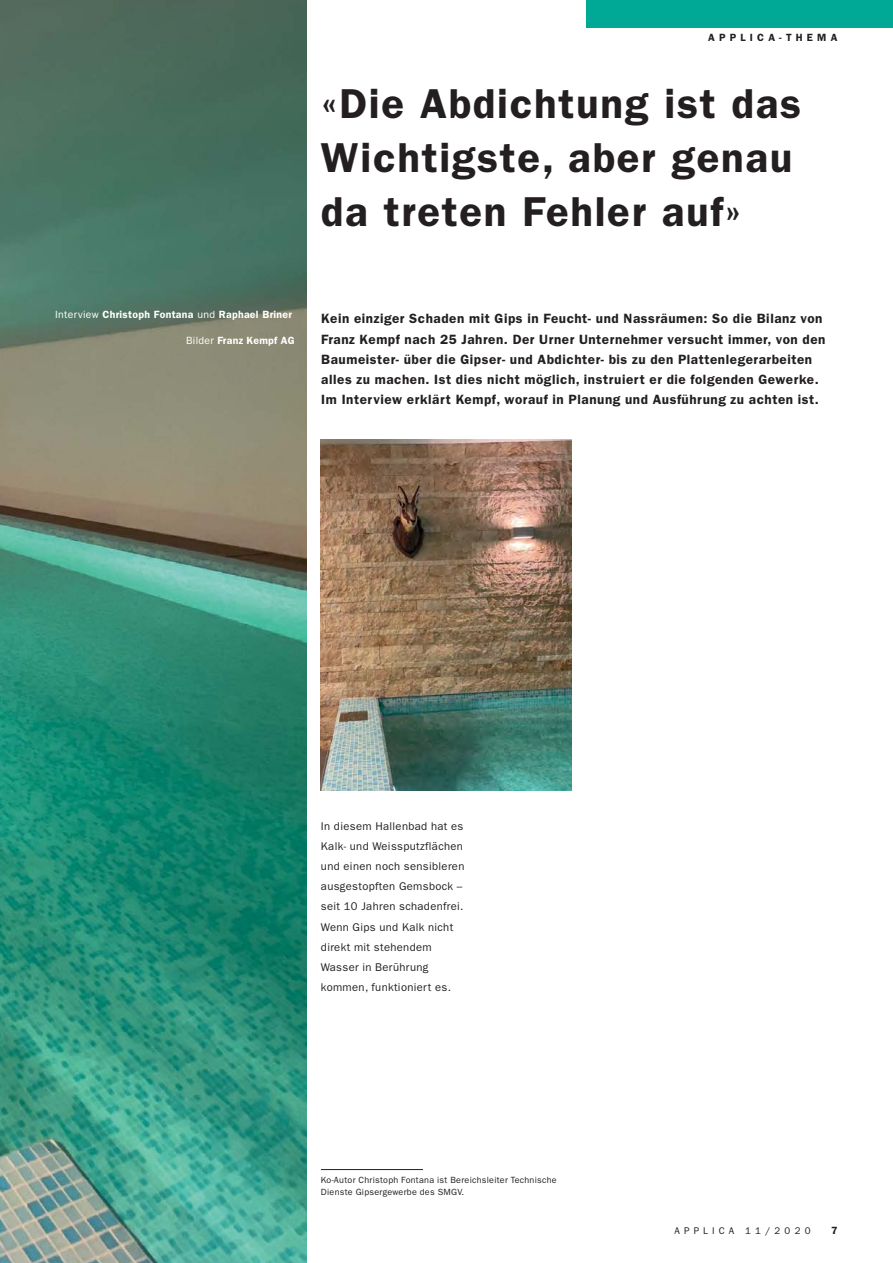
<style>
.page{position:relative;width:893px;height:1263px;background:#fff}
.page>*{position:absolute;margin:0;border:0;box-sizing:border-box;transform-origin:0 0}
.t1{font:600 42px/54px "ITC Franklin Gothic Std";letter-spacing:.04em;color:#231f20}
.t2{font:600 13.5px/20.2px "ITC Franklin Gothic Std";letter-spacing:.04em;color:#231f20}
.t3{font:11.25px/20.2px "ITC Franklin Gothic Std";letter-spacing:.03em;color:#231f20}
.t4{font:600 10.5px "ITC Franklin Gothic Std";letter-spacing:.03em;color:#fff}
.t5{font:600 10.5px "ITC Franklin Gothic Std";letter-spacing:.4em;color:#231f20}
.t6{font:9.75px "ITC Franklin Gothic Std";letter-spacing:.42em;color:#231f20}
.t7{font:9px/12px "ITC Franklin Gothic Std";letter-spacing:.03em;color:#231f20}
.s1{font-weight:400}
</style>
<div class="page">
<div style="left:587px;top:0;width:306px;height:28px;background:#00a896"></div>
<img style="left:0;top:0;width:306px;height:1263px">
<img style="left:321px;top:439px;width:251px;height:352px">
<hr style="left:321px;top:1169px;width:102px;height:1px;background:#231f20">
<p class="t5" style="left:708px;top:34px;width:131px">APPLICA-THEMA</p>
<h1 class="t1" style="left:321px;top:80px;width:482px">«Die Abdichtung ist das<br>Wichtigste, aber genau da treten Fehler auf»</h1>
<p class="t4" style="left:55px;top:310px;width:238px"><span class="s1">Interview</span> Christoph Fontana <span class="s1">und</span> Raphael Briner</p>
<p class="t4" style="left:186px;top:336px;width:110px"><span class="s1">Bilder</span> Franz Kempf AG</p>
<p class="t2" style="left:321px;top:310px;width:506px">Kein einziger Schaden mit Gips in Feucht- und Nassräumen: So die Bilanz von Franz Kempf nach 25 Jahren. Der Urner Unternehmer versucht immer, von den Baumeister- über die Gipser- und Abdichter- bis zu den Plattenlegerarbeiten alles zu machen. Ist dies nicht möglich, instruiert er die folgenden Gewerk e.<br>Im Interview erklärt Kempf, worauf in Planung und Ausführung zu achten ist.</p>
<p class="t3" style="left:321px;top:816px;width:145px">In diesem Hallenbad hat es<br>Kalk- und Weissputzflächen und einen noch sensibleren ausgestopften Gemsbock – seit 10 Jahren schadenfrei.<br>Wenn Gips und Kalk nicht direk t mit stehendem<br>Wasse r in Berührung kommen, funktioniert es.</p>
<p class="t7" style="left:321px;top:1174px;width:237px">Ko-Autor Christoph Fontana ist Bereichsleiter Technische<br>Dienste Gipsergewerbe des SMGV.</p>
<p class="t6" style="left:674px;top:1227px;width:138px">APPLICA 11/2020</p>
<p class="t5" style="left:831px;top:1227px;width:8px">7</p>
</div>
